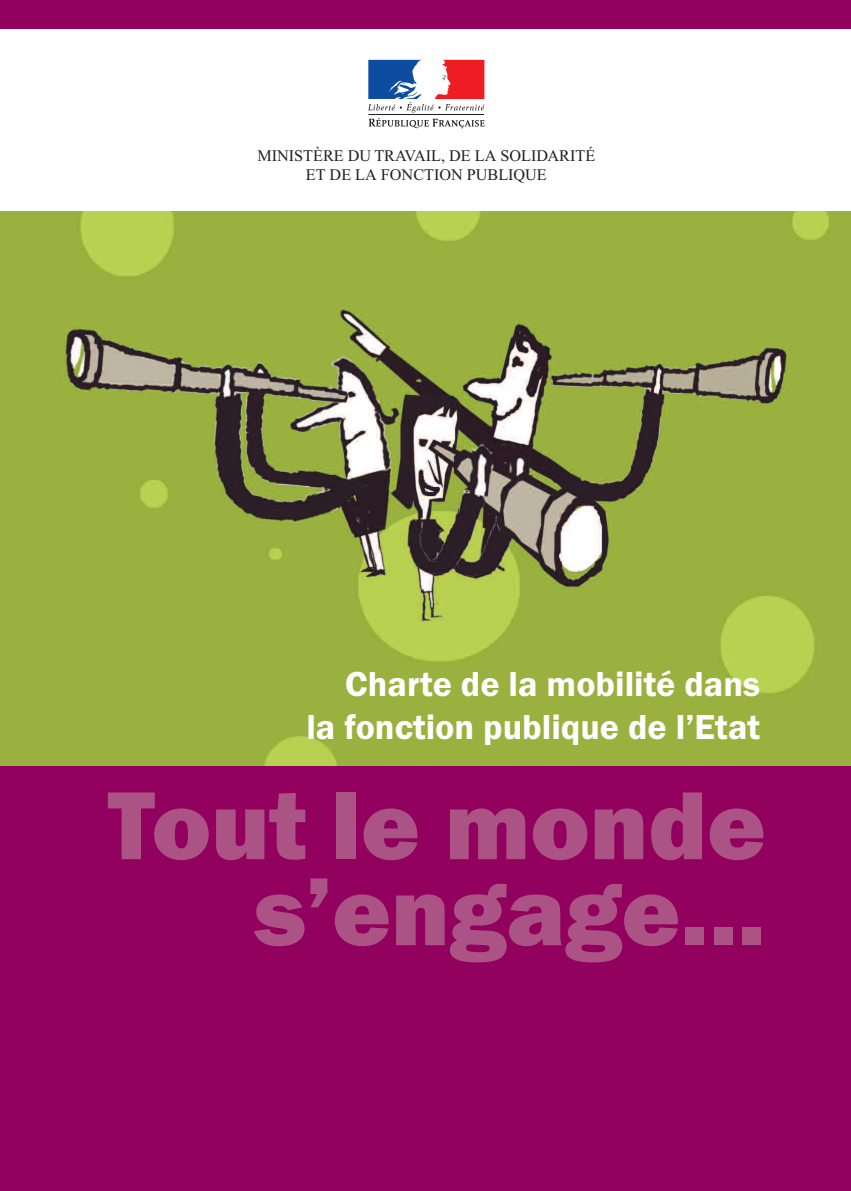
<style>
.page{position:relative;width:851px;height:1191px;background:#fff}
.page>*{position:absolute;margin:0;border:0;box-sizing:border-box;transform-origin:0 0}
.t1{font:800 100px/86px "Franklin Gothic Itc T";color:#ac5385;text-align:right}
.t2{font:600 36px/43.2px "Franklin Gothic Itc T";color:#fff;text-align:right}
.t3{font:16.2px/19.4px "Times New Roman";color:#231f20;text-align:center}
</style>
<div class="page">
<div style="left:0;top:765px;width:850px;height:426px;background:#91015d"></div>
<div style="left:0;top:0;width:850px;height:28px;background:#91015d"></div>
<img style="left:0;top:211px;width:850px;height:554px">
<svg style="left:368px;top:60px;width:116px;height:68px"></svg>
<p class="t3" style="left:257px;top:147px;width:339px">MINISTÈRE DU TRAVAIL DE LA SOLIDARITÉ<br>ET DE LA FONCTION PUBLIQUE</p>
<h2 class="t2" style="left:306px;top:662px;width:455px">Charte de la mobilité dans<br>la fonction publique de l’Etat</h2>
<h1 class="t1" style="left:108px;top:781px;width:659px">Tout le monde s’engage...</h1>
</div>
